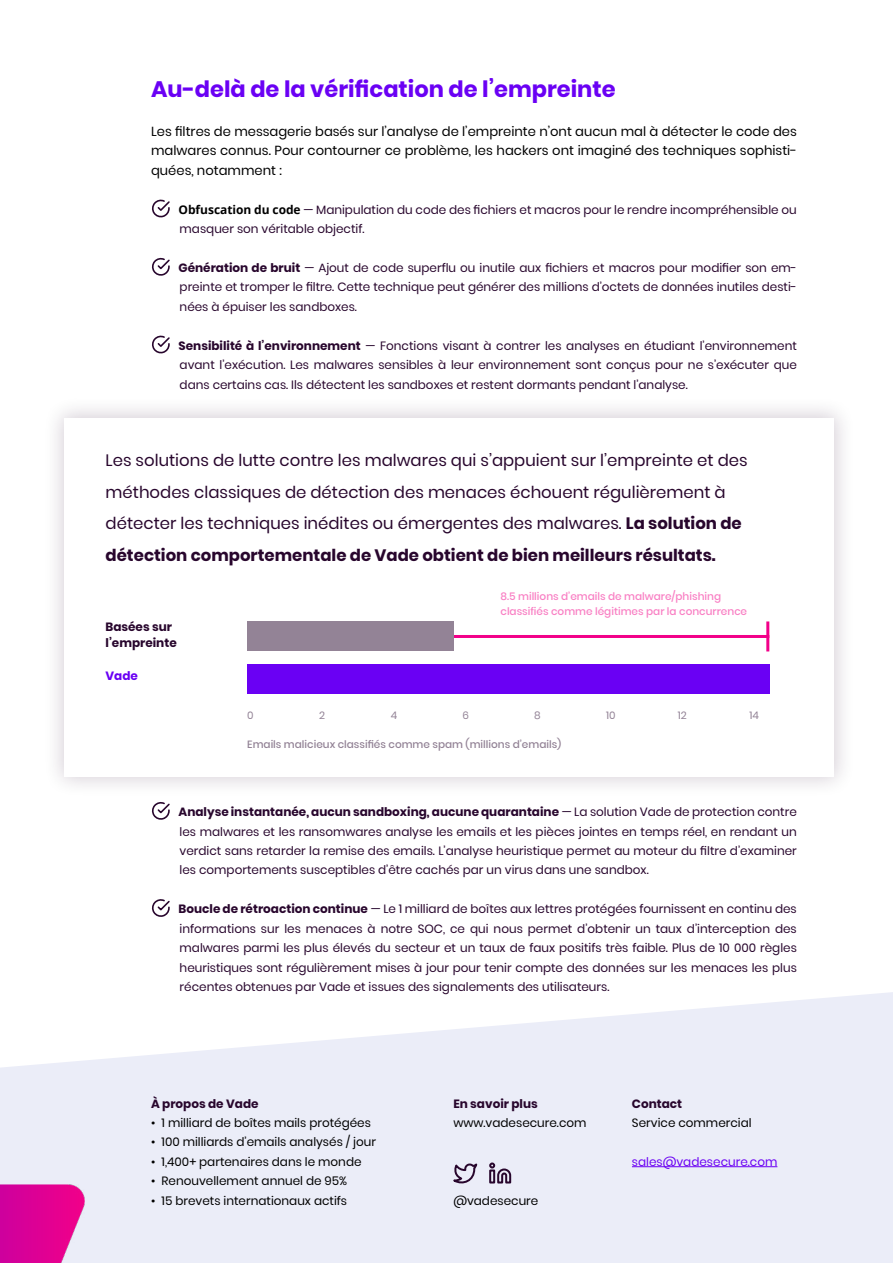
<style>
.page{position:relative;width:893px;height:1263px;background:#fff}
.page>*{position:absolute;margin:0;border:0;box-sizing:border-box;transform-origin:0 0}
.H1__FR{font:700 22.5px "Poppins";color:#6a00f4}
.t1{font:16.5px/31.5px "Poppins";color:#28062d}
.Body__FR{font:13.2px/19.5px "Poppins";color:#000;text-align:justify}
.Check_points__FR{font:12px/19.5px "Poppins";color:#28062d;text-align:justify}
.t2{font:12px "Poppins";color:#000}
.t3{font:700 12px/15.8px "Poppins";color:#28062d}
.t4{font:12px "Poppins";color:#6a00f4}
.t5{font:700 12px "Poppins";color:#6a00f4}
.Body{font:500 10.5px/15px "Poppins";color:#f980c4}
.Body-2{font:500 10.5px "Poppins";color:#938396}
.Body-3{font:10.5px "Poppins";color:#938396}
.s1{font-family:"Open Sans";font-weight:700;color:#000}
.s2{font-weight:700}
</style>
<div class="page">
<svg style="left:0;top:992px;width:893px;height:271px;fill:#ebedf8"></svg>
<svg style="left:453px;top:1161px;width:24px;height:24px"></svg>
<svg style="left:488px;top:1161px;width:24px;height:23px"></svg>
<img style="left:0;top:1184px;width:85px;height:79px">
<div style="left:43px;top:396px;width:813px;height:403px;background:#28062d;opacity:.2"></div>
<div style="left:65px;top:418px;width:769px;height:359px;background:#fff"></div>
<div style="left:247px;top:664px;width:522px;height:30px;background:#6a00f4"></div>
<hr style="left:453px;top:635px;width:316px;height:3px;background:#f20089">
<hr style="left:766px;top:621px;width:3px;height:30px;background:#f20089">
<div style="left:247px;top:621px;width:206px;height:30px;background:#938396"></div>
<hr style="left:632px;top:1166px;width:145px;height:1px;background:#6a00f4">
<svg style="left:152px;top:199px;width:18px;height:19px"></svg>
<svg style="left:151px;top:257px;width:19px;height:19px"></svg>
<svg style="left:152px;top:335px;width:18px;height:19px"></svg>
<svg style="left:151px;top:802px;width:19px;height:18px"></svg>
<svg style="left:151px;top:899px;width:19px;height:18px"></svg>
<p class="H1__FR" style="left:151px;top:76px;width:466px">Au-delà de la vérification de l’empreinte</p>
<p class="Body__FR" style="left:151px;top:122px;width:647px">Les filtres de messagerie basés sur l’analyse de l’empreinte n’ont aucun mal à détecter le code des malwares connus. Pour contourner ce problème, les hackers ont imaginé des techniques sophisti&shy;quées, notamment :</p>
<p class="Check_points__FR" style="left:179px;top:200px;width:620px"><span class="s1">Obfuscation du code</span> — Manipulation du code des fichiers et macros pour le rendre incompréhensible ou masquer son véritable objectif.</p>
<p class="Check_points__FR" style="left:179px;top:258px;width:620px"><span class="s2">Génération de bruit</span> — Ajout de code superflu ou inutile aux fichiers et macros pour modifier son em&shy;preinte et tromper le filtre. Cette technique peut générer des millions d’octets de données inutiles desti&shy;nées à épuiser les sandboxes.</p>
<p class="Check_points__FR" style="left:179px;top:336px;width:620px"><span class="s2">Sensibilité à l’environnement</span> — Fonctions visant à contrer les analyses en étudiant l’environnement avant l’exécution. Les malwares sensibles à leur environnement sont conçus pour ne s’exécuter que dans certains cas. Ils détectent les sandboxes et restent dormants pendant l’analyse.</p>
<h2 class="t1" style="left:106px;top:445px;width:644px">Les solutions de lutte contre les malwares qui s’appuient sur l’empreinte et des méthodes classiques de détection des menaces échouent régulièrement à détecter les techniques inédites ou émergentes des malwares. <span class="s2">La solution de détection comportementale de Vade obtient de bien meilleurs résultats.</span></h2>
<h4 class="t3" style="left:106px;top:619px;width:73px">Basées sur l’empreinte</h4>
<h4 class="t5" style="left:106px;top:669px;width:34px">Vade</h4>
<p class="Body" style="left:500px;top:589px;width:248px">8.5 millions d’emails de malware/phishing classifiés comme légitimes par la concurrence</p>
<p class="Body-3" style="left:247px;top:709px;width:8px">0</p>
<p class="Body-3" style="left:319px;top:709px;width:7px">2</p>
<p class="Body-3" style="left:391px;top:709px;width:8px">4</p>
<p class="Body-3" style="left:463px;top:709px;width:8px">6</p>
<p class="Body-3" style="left:534px;top:709px;width:8px">8</p>
<p class="Body-3" style="left:606px;top:709px;width:11px">10</p>
<p class="Body-3" style="left:678px;top:709px;width:10px">12</p>
<p class="Body-3" style="left:749px;top:709px;width:11px">14</p>
<p class="Body-2" style="left:247px;top:738px;width:316px">Emails malicieux classifiés comme spam (millions d’emails)</p>
<p class="Check_points__FR" style="left:179px;top:802px;width:620px"><span class="s2">Analyse instantanée, aucun sandboxing, aucune quarantaine</span> — La solution Vade de protection contre les malwares et les ransomwares analyse les emails et les pièces jointes en temps réel, en rendant un verdict sans retarder la remise des emails. L’analyse heuristique permet au moteur du filtre d’examiner les comportements susceptibles d’être cachés par un virus dans une sandbox.</p>
<p class="Check_points__FR" style="left:179px;top:899px;width:620px"><span class="s2">Boucle de rétroaction continue</span> — Le 1 milliard de boîtes aux lettres protégées fournissent en continu des informations sur les menaces à notre SOC, ce qui nous permet d’obtenir un taux d’interception des malwares parmi les plus élevés du secteur et un taux de faux positifs très faible. Plus de 10 000 règles heuristiques sont régulièrement mises à jour pour tenir compte des données sur les menaces les plus récentes obtenues par Vade et issues des signalements des utilisateurs.</p>
<p class="t3" style="left:151px;top:1095px;width:109px">À propos de Vade</p>
<p class="t2" style="left:151px;top:1116px;width:221px">• 1 milliard de boîtes mails protégées</p>
<p class="t2" style="left:151px;top:1135px;width:226px">• 100 milliards d’emails analysés / jour</p>
<p class="t2" style="left:151px;top:1155px;width:212px">• 1,400+ partenaires dans le monde</p>
<p class="t2" style="left:151px;top:1174px;width:198px">• Renouvellement annuel de 95%</p>
<p class="t2" style="left:151px;top:1193px;width:198px">• 15 brevets internationaux actifs</p>
<p class="t3" style="left:453px;top:1095px;width:86px">En savoir plus</p>
<p class="t2" style="left:453px;top:1116px;width:135px">www.vadesecure.com</p>
<p class="t2" style="left:453px;top:1193px;width:87px">@vadesecure</p>
<p class="t3" style="left:632px;top:1095px;width:52px">Contact</p>
<p class="t2" style="left:632px;top:1116px;width:121px">Service commercial</p>
<p class="t4" style="left:632px;top:1155px;width:147px">sales@vadesecure.com</p>
</div>
